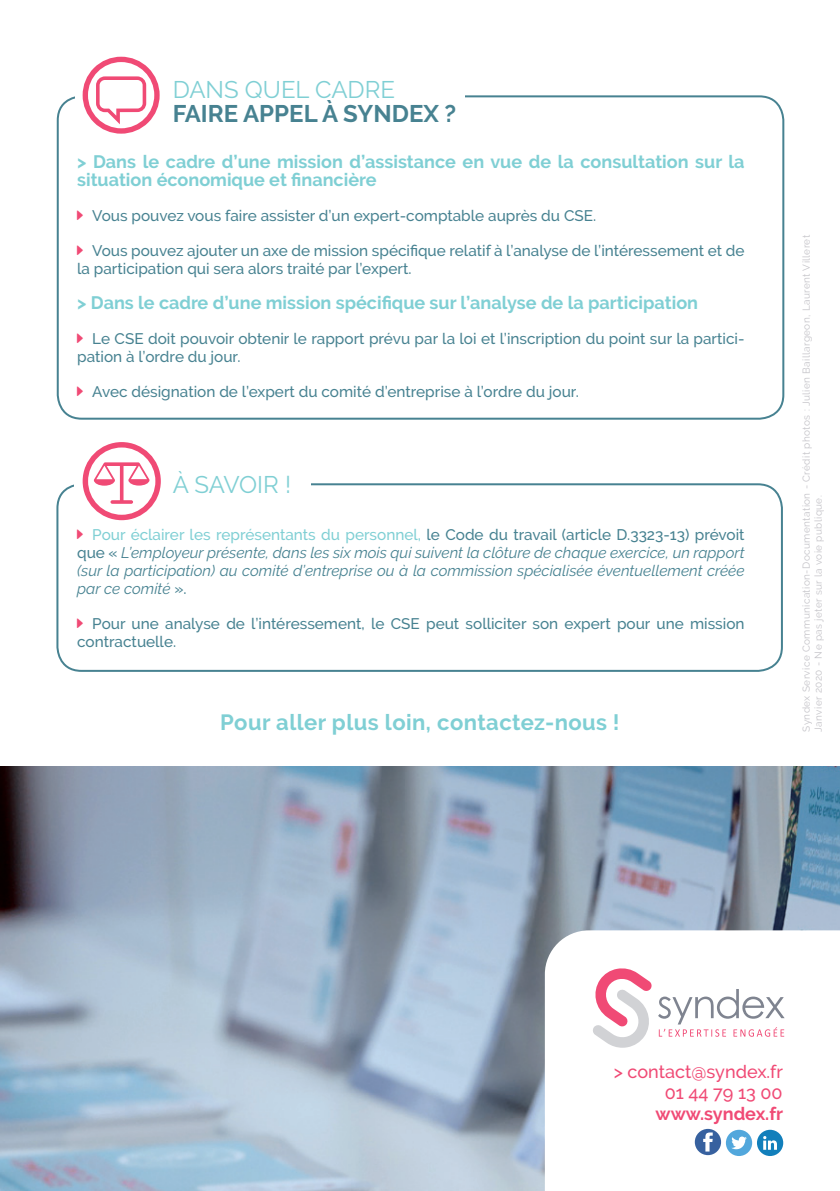
<style>
.page{position:relative;width:840px;height:1191px;background:#fff}
.page>*{position:absolute;margin:0;border:0;box-sizing:border-box;transform-origin:0 0}
.t1{font:24px "Raleway";color:#7fcfd4}
.t2{font:700 24px "Raleway";color:#478291}
.t3{font:700 22px "Raleway";letter-spacing:.02em;color:#7fcfd4}
.t4{font:700 18px/18px "Raleway";color:#7fcfd4}
.t5{font:500 18px/21px "Raleway";color:#f04a75;text-align:right}
.t6{font:700 18px "Raleway";color:#f04a75}
.t7{font:500 15.4px/18px "Raleway";color:#478291}
.t8{font:italic 15.4px/18px "Raleway";color:#478291;text-align:justify}
.t9{font:10px/12px "Raleway";letter-spacing:.04em;color:#c4c3c8}
.s1{font-weight:500;font-style:normal;color:#7fcfd4}
.s2{font-weight:500;font-style:normal}
</style>
<div class="page">
<img style="left:0;top:766px;width:839px;height:425px">
<svg style="left:544px;top:930px;width:295px;height:261px"></svg>
<svg style="left:591px;top:967px;width:193px;height:80px"></svg>
<div style="left:56px;top:483px;width:726px;height:189px;border:2px solid #478291;border-radius:24px"></div>
<div style="left:57px;top:95px;width:726px;height:325px;border:2px solid #478291;border-radius:24px"></div>
<div style="left:74px;top:437px;width:236px;height:84px;background:#fff"></div>
<div style="left:75px;top:30px;width:390px;height:84px;background:#fff"></div>
<svg style="left:756px;top:1129px;width:26px;height:27px"></svg>
<svg style="left:762px;top:1136px;width:14px;height:13px"></svg>
<svg style="left:694px;top:1128px;width:26px;height:27px"></svg>
<svg style="left:702px;top:1132px;width:10px;height:19px"></svg>
<svg style="left:725px;top:1129px;width:26px;height:27px"></svg>
<svg style="left:730px;top:1136px;width:16px;height:13px"></svg>
<svg style="left:83px;top:442px;width:78px;height:78px"></svg>
<svg style="left:83px;top:57px;width:76px;height:77px"></svg>
<h1 class="t1" style="left:173px;top:76px;width:224px">DANS QUEL CADRE</h1>
<h1 class="t2" style="left:173px;top:100px;width:285px">FAIRE APPEL À SYNDEX ?</h1>
<p class="t4" style="left:77px;top:152px;width:668px">&gt; Dans le cadre d’une mission d’assistance en vue de la consultation sur la situation économique et financière</p>
<p class="t7" style="left:92px;top:206px;width:505px">Vous pouvez vous faire assister d’un expert-comptable auprès du CSE.</p>
<p class="t7" style="left:77px;top:241px;width:668px;text-indent:15px">Vous pouvez ajouter un axe de mission spécifique relatif à l’analyse de l’intéressement et de la participation qui sera alors traité par l’expert.</p>
<p class="t4" style="left:77px;top:293px;width:622px">&gt; Dans le cadre d’une mission spécifique sur l’analyse de la participation</p>
<p class="t7" style="left:77px;top:329px;width:668px;text-indent:15px">Le CSE doit pouvoir obtenir le rapport prévu par la loi et l’inscription du point sur la partici&shy;pation à l’ordre du jour.</p>
<p class="t7" style="left:92px;top:382px;width:488px">Avec désignation de l’expert du comité d’entreprise à l’ordre du jour.</p>
<h1 class="t1" style="left:173px;top:470px;width:120px">À SAVOIR !</h1>
<p class="t8" style="left:77px;top:525px;width:668px;text-indent:15px"><span class="s1">Pour éclairer les représentants du personnel,</span> <span class="s2">le Code du travail (article D.3323-13) prévoit que «</span> L’employeur présente, dans les six mois qui suivent la clôture de chaque exercice, un rapport (sur la participation) au comité d’entreprise ou à la commission spécialisée éventuellement créée par ce comité <span class="s2">».</span></p>
<p class="t7" style="left:77px;top:614px;width:668px;text-indent:15px">Pour une analyse de l’intéressement, le CSE peut solliciter son expert pour une mission contractuelle.</p>
<h2 class="t3" style="left:220px;top:709px;width:400px">Pour aller plus loin, contactez-nous !</h2>
<p class="t9" style="left:799px;top:731px;width:498px;rotate:-90deg">Syndex Service Communication-Documentation - Crédit photos : Julien Baillargeon, Laurent Villeret<br>Janvier 2020 - Ne pas jeter sur la voie publique.</p>
<p class="t5" style="left:613px;top:1061px;width:170px">&gt; contact@syndex.fr<br>01 44 79 13 00</p>
<p class="t6" style="left:655px;top:1103px;width:129px">www.syndex.fr</p>
</div>
